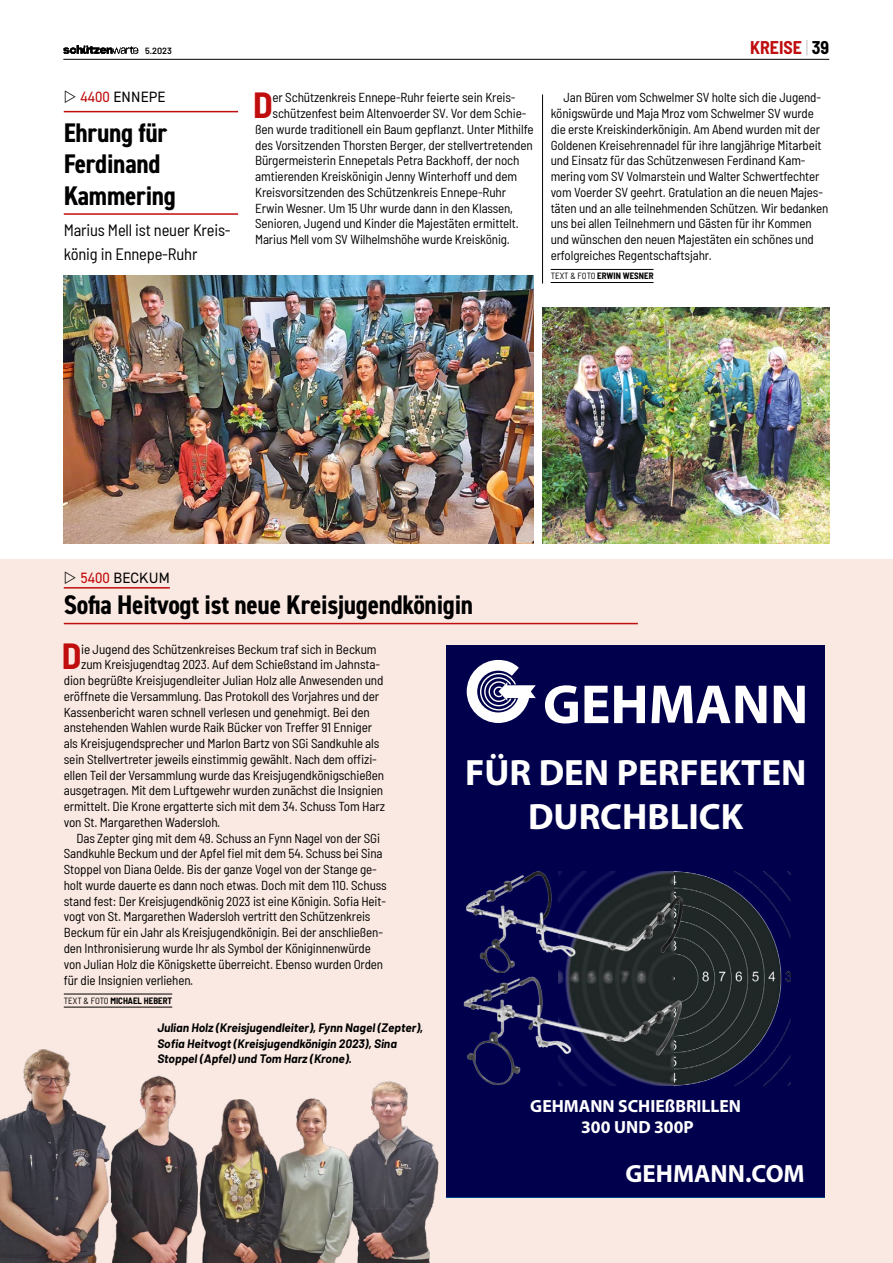
<style>
.page{position:relative;width:893px;height:1263px;background:#fff}
.page>*{position:absolute;margin:0;border:0;box-sizing:border-box;transform-origin:0 0}
.t1{font:700 36.75px/44.1px "Myriad Pro";color:#fff;text-align:center}
.t2{font:700 semi-condensed 35.55px "Barlow";color:#c00d0e}
.t3{font:700 condensed 27px/31.5px "DIN2014";letter-spacing:-.01em;color:#000}
.t4{font:700 25.05px "Myriad Pro";color:#fff}
.t5{font:700 semi-condensed 18px "Barlow";color:#c00d0e}
.t6{font:700 17.7px/21.1px "Myriad Pro";color:#fff;text-align:center}
.t7{font:semi-condensed 16.5px/23.7px "Barlow";letter-spacing:-.01em;color:#000}
.t8{font:15px "DIN2014";letter-spacing:.01em;color:#000}
.t9{font:semi-condensed 13.05px/15.8px "Barlow";letter-spacing:-.01em;color:#000}
.t10{font:italic 700 12px/15.8px "Barlow";color:#000}
.t11{font:700 semi-condensed 9px "Barlow";color:#000}
.t12{font:600 9px "Barlow";color:#000}
.s1{font-weight:200;color:#aaa}
.s2{color:#000}
.s3{color:#c00d0e}
.s4{font-weight:400}
</style>
<div class="page">
<div style="left:0;top:559px;width:893px;height:704px;background:#fae9e2"></div>
<hr style="left:63px;top:59px;width:766px;height:1px;background:#000">
<img style="left:63px;top:46px;width:76px;height:8px">
<hr style="left:551px;top:269px;width:102px;height:1px;background:#000">
<hr style="left:551px;top:282px;width:102px;height:1px;background:#000">
<img style="left:64px;top:276px;width:470px;height:267px">
<img style="left:543px;top:307px;width:286px;height:236px">
<hr style="left:64px;top:111px;width:174px;height:1px;background:#c00d0e">
<hr style="left:64px;top:213px;width:174px;height:2px;background:#c00d0e">
<hr style="left:64px;top:994px;width:108px;height:1px;background:#000">
<hr style="left:64px;top:1007px;width:108px;height:1px;background:#000">
<hr style="left:64px;top:587px;width:106px;height:2px;background:#c00d0e">
<hr style="left:64px;top:623px;width:574px;height:1px;background:#c00d0e">
<img style="left:0;top:1049px;width:439px;height:214px">
<div style="left:446px;top:646px;width:379px;height:551px;background:#00004d"></div>
<svg style="left:467px;top:660px;width:69px;height:63px"></svg>
<svg style="left:545px;top:685px;width:33px;height:38px"></svg>
<svg style="left:584px;top:686px;width:24px;height:37px"></svg>
<svg style="left:614px;top:686px;width:31px;height:37px"></svg>
<svg style="left:651px;top:686px;width:115px;height:37px"></svg>
<svg style="left:774px;top:686px;width:31px;height:37px"></svg>
<img style="left:682px;top:872px;width:108px;height:213px">
<img style="left:467px;top:872px;width:215px;height:97px">
<img style="left:463px;top:969px;width:219px;height:117px">
<hr style="left:542px;top:95px;width:1px;height:189px;background:#000">
<p class="t12" style="left:145px;top:44px;width:28px">5.2023</p>
<h3 class="t5" style="left:750px;top:34px;width:81px">KREISE <span class="s1">|</span> <span class="s2">39</span></h3>
<h2 class="t2" style="left:253px;top:80px;width:21px">D</h2>
<p class="t9" style="left:272px;top:89px;width:244px">er Schützenkreis Ennepe-Ruhr feierte sein Kreis-</p>
<p class="t8" style="left:80px;top:88px;width:87px"><span class="s3">4400</span> ENNEPE</p>
<h3 class="t3" style="left:64px;top:116px;width:114px">Ehrung für<br>Ferdinand<br>Kammering</h3>
<p class="t7" style="left:64px;top:217px;width:168px">Marius Mell ist neuer Kreis&shy;könig in Ennepe-Ruhr</p>
<p class="t9" style="left:551px;top:89px;width:279px;text-indent:13px">Jan Büren vom Schwelmer SV holte sich die Jugend&shy;königswürde und Maja Mroz vom Schwelmer SV wurde die erste Kreiskinderkönigin. Am Abend wurden mit der Goldenen Kreisehrennadel für ihre langjährige Mitarbeit und Einsatz für das Schützenwesen Ferdinand Kam&shy;mering vom SV Volmarstein und Walter Schwertfechter vom Voerder SV geehrt. Gratulation an die neuen Majes&shy;täten und an alle teilnehmenden Schützen. Wir bedanken uns bei allen Teilnehmern und Gästen für ihr Kommen und wünschen den neuen Majestäten ein schönes und erfolgreiches Regentschaftsjahr.</p>
<p class="t11" style="left:551px;top:269px;width:104px"><span class="s4">TEXT &amp; FOTO</span> ERWIN WESNER</p>
<p class="t9" style="left:272px;top:105px;width:255px">schützenfest beim Altenvoerder SV. Vor dem Schie-</p>
<p class="t9" style="left:255px;top:120px;width:280px">ßen wurde traditionell ein Baum gepflanzt. Unter Mithilfe</p>
<p class="t9" style="left:255px;top:136px;width:279px">des Vorsitzenden Thorsten Berger, der stellvertretenden</p>
<p class="t9" style="left:255px;top:152px;width:266px">Bürgermeisterin Ennepetals Petra Backhoff, der noch</p>
<p class="t9" style="left:255px;top:168px;width:264px">amtierenden Kreiskönigin Jenny Winterhoff und dem</p>
<p class="t9" style="left:255px;top:183px;width:252px">Kreisvorsitzenden des Schützenkreis Ennepe-Ruhr</p>
<p class="t9" style="left:255px;top:199px;width:259px">Erwin Wesner. Um 15 Uhr wurde dann in den Klassen,</p>
<p class="t9" style="left:255px;top:215px;width:265px">Senioren, Jugend und Kinder die Majestäten ermittelt.</p>
<p class="t9" style="left:255px;top:231px;width:256px">Marius Mell vom SV Wilhelmshöhe wurde Kreiskönig.</p>
<p class="t8" style="left:80px;top:568px;width:91px"><span class="s3">5400</span> BECKUM</p>
<h3 class="t3" style="left:64px;top:589px;width:411px">Sofia Heitvogt ist neue Kreisjugendkönigin</h3>
<h2 class="t2" style="left:62px;top:631px;width:21px">D</h2>
<p class="t9" style="left:81px;top:640px;width:297px">ie Jugend des Schützenkreises Beckum traf sich in Beckum</p>
<p class="t9" style="left:81px;top:656px;width:301px">zum Kreisjugendtag 2023. Auf dem Schießstand im Jahnsta-</p>
<p class="t9" style="left:64px;top:672px;width:321px">dion begrüßte Kreisjugendleiter Julian Holz alle Anwesenden und</p>
<p class="t9" style="left:64px;top:687px;width:317px">eröffnete die Versammlung. Das Protokoll des Vorjahres und der</p>
<p class="t9" style="left:64px;top:703px;width:307px">Kassenbericht waren schnell verlesen und genehmigt. Bei den</p>
<p class="t9" style="left:64px;top:719px;width:310px">anstehenden Wahlen wurde Raik Bücker von Treffer 91 Enniger</p>
<p class="t9" style="left:64px;top:735px;width:317px">als Kreisjugendsprecher und Marlon Bartz von SGi Sandkuhle als</p>
<p class="t9" style="left:64px;top:750px;width:315px">sein Stellvertreter jeweils einstimmig gewählt. Nach dem offizi-</p>
<p class="t9" style="left:64px;top:766px;width:322px">ellen Teil der Versammlung wurde das Kreisjugendkönigschießen</p>
<p class="t9" style="left:64px;top:782px;width:321px">ausgetragen. Mit dem Luftgewehr wurden zunächst die Insignien</p>
<p class="t9" style="left:64px;top:798px;width:323px">ermittelt. Die Krone ergatterte sich mit dem 34. Schuss Tom Harz</p>
<p class="t9" style="left:64px;top:813px;width:158px">von St. Margarethen Wadersloh.</p>
<p class="t9" style="left:77px;top:829px;width:305px">Das Zepter ging mit dem 49. Schuss an Fynn Nagel von der SGi</p>
<p class="t9" style="left:64px;top:845px;width:320px">Sandkuhle Beckum und der Apfel fiel mit dem 54. Schuss bei Sina</p>
<p class="t9" style="left:64px;top:861px;width:315px">Stoppel von Diana Oelde. Bis der ganze Vogel von der Stange ge-</p>
<p class="t9" style="left:64px;top:876px;width:324px">holt wurde dauerte es dann noch etwas. Doch mit dem 110. Schuss</p>
<p class="t9" style="left:64px;top:892px;width:324px">stand fest: Der Kreisjugendkönig 2023 ist eine Königin. Sofia Heit-</p>
<p class="t9" style="left:64px;top:908px;width:308px">vogt von St. Margarethen Wadersloh vertritt den Schützenkreis</p>
<p class="t9" style="left:64px;top:924px;width:321px">Beckum für ein Jahr als Kreisjugendkönigin. Bei der anschließen-</p>
<p class="t9" style="left:64px;top:939px;width:309px">den Inthronisierung wurde Ihr als Symbol der Königinnenwürde</p>
<p class="t9" style="left:64px;top:955px;width:321px">von Julian Holz die Königskette überreicht. Ebenso wurden Orden</p>
<p class="t9" style="left:64px;top:971px;width:131px">für die Insignien verliehen.</p>
<p class="t11" style="left:64px;top:994px;width:110px"><span class="s4">TEXT &amp; FOTO</span> MICHAEL HEBERT</p>
<p class="t10" style="left:157px;top:1019px;width:267px">Julian Holz (Kreisjugendleiter), Fynn Nagel (Zepter),<br>Sofia Heitvogt (Kreisjugendkönigin 2023), Sina<br>Stoppel (Apfel) und Tom Harz (Krone).</p>
<h1 class="t1" style="left:465px;top:749px;width:343px">FÜR DEN PERFEKTEN<br>DURCHBLICK</h1>
<h3 class="t6" style="left:530px;top:1094px;width:212px">GEHMANN SCHIEßBRILLEN<br>300 UND 300P</h3>
<h3 class="t4" style="left:625px;top:1157px;width:181px">GEHMANN.COM</h3>
</div>
